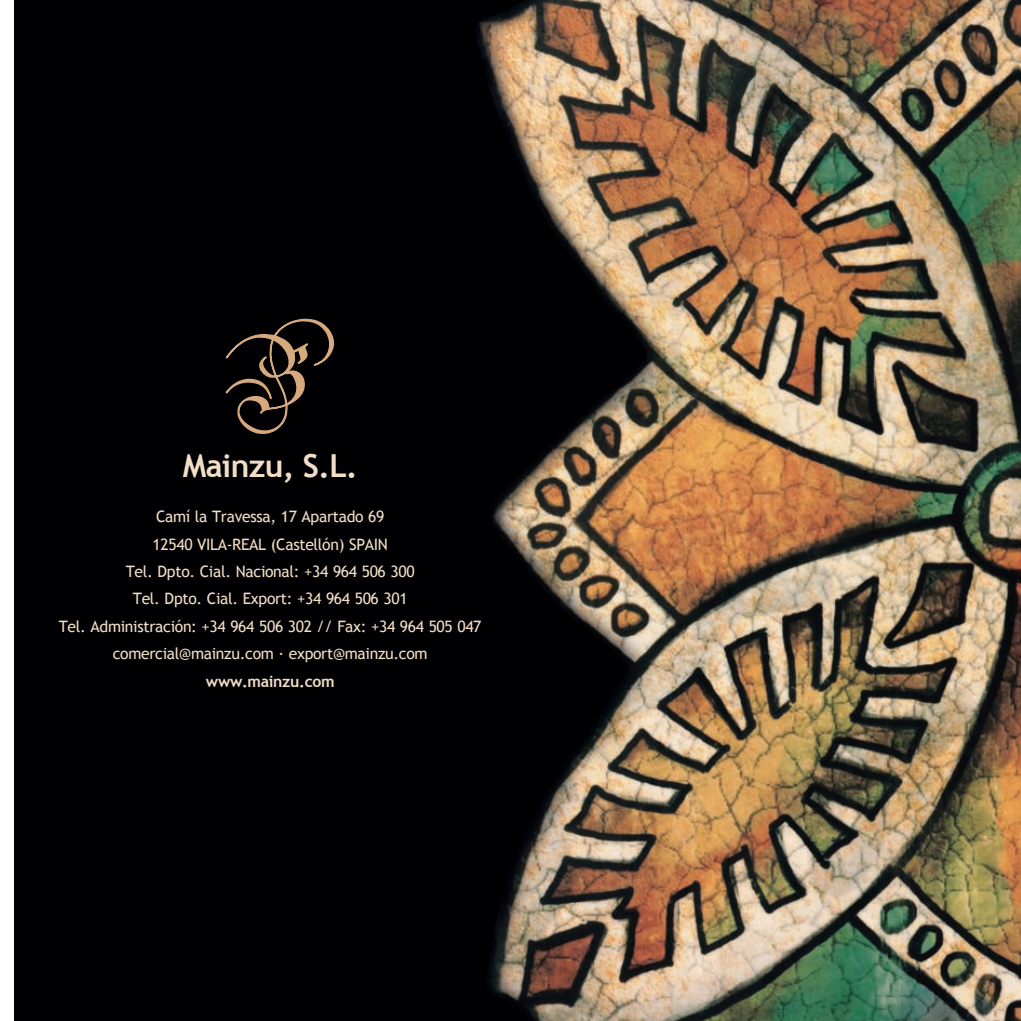
<style>
.page{position:relative;width:1021px;height:1021px;background:#fff}
.page>*{position:absolute;margin:0;border:0;box-sizing:border-box;transform-origin:0 0}
.t1{font:700 31.72px "Trebuchet MS";letter-spacing:-.02em;color:#f2dfc7}
.t2{font:15.75px "Trebuchet MS";letter-spacing:-.02em;color:#f2dfc7}
.t3{font:700 15.75px "Trebuchet MS";letter-spacing:-.02em;color:#f2dfc7}
</style>
<div class="page">
<img style="left:14px;top:0;width:1006px;height:1020px">
<svg style="left:225px;top:317px;width:110px;height:118px;background:#221b15"></svg>
<p class="t1" style="left:183px;top:445px;width:177px">Mainzu, S.L.</p>
<p class="t2" style="left:156px;top:507px;width:230px">Camí la Travessa, 17 Apartado 69</p>
<p class="t2" style="left:152px;top:534px;width:237px">12540 VILA-REAL (Castellón) SPAIN</p>
<p class="t2" style="left:126px;top:562px;width:290px">Tel. Dpto. Cial. Nacional: +34 964 506 300</p>
<p class="t2" style="left:133px;top:589px;width:276px">Tel. Dpto. Cial. Export: +34 964 506 301</p>
<p class="t2" style="left:59px;top:617px;width:424px">Tel. Administración: +34 964 506 302 // Fax: +34 964 505 047</p>
<p class="t2" style="left:113px;top:644px;width:316px">comercial@mainzu.com · export@mainzu.com</p>
<p class="t3" style="left:206px;top:671px;width:130px">www.mainzu.com</p>
</div>
